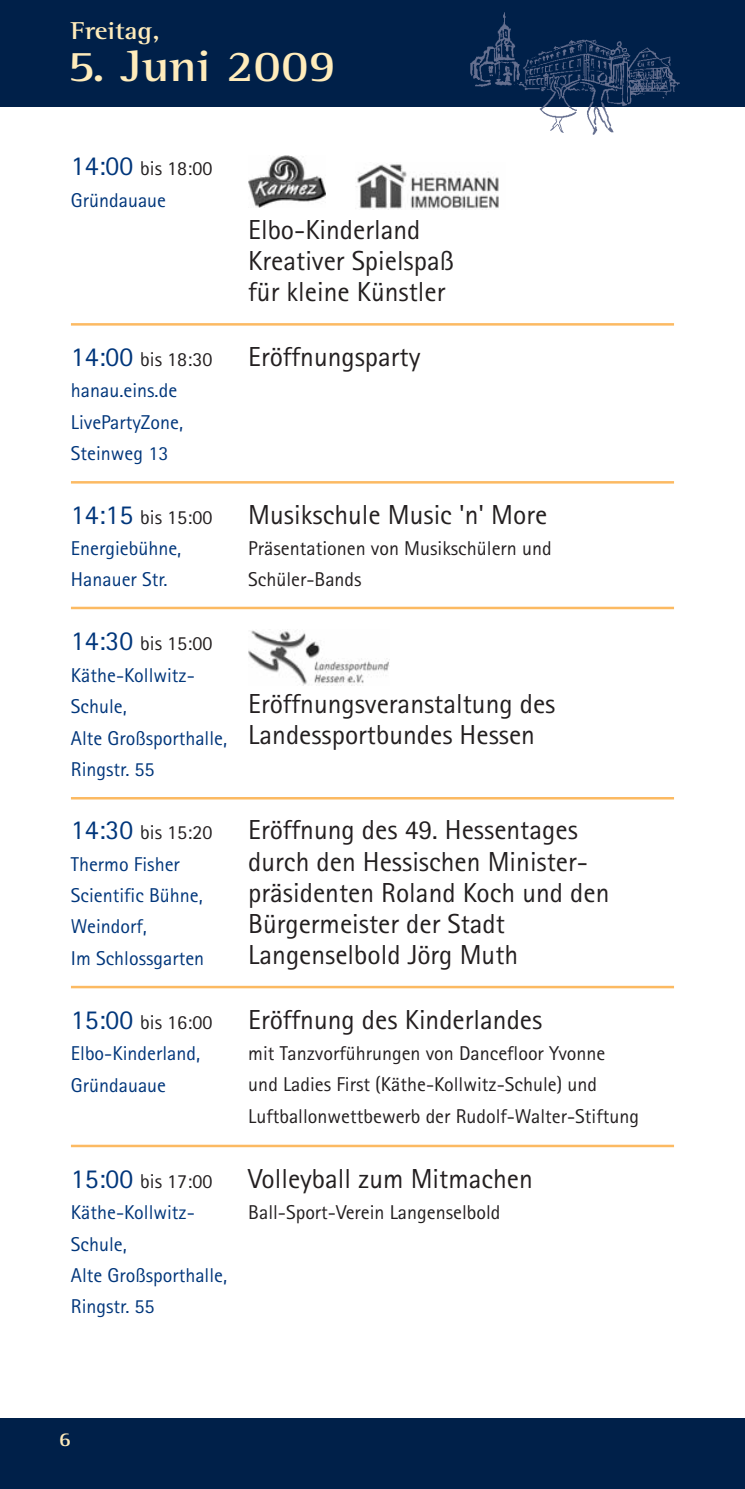
<style>
.page{position:relative;width:745px;height:1489px;background:#fff}
.page>*{position:absolute;margin:0;border:0;box-sizing:border-box;transform-origin:0 0}
.t1{font:700 45px "Rotis Semi Serif";color:#ffecbb;scale:1.1 1}
.t2{font:27.5px/31.2px "Rotis Sans Serif";color:#231f20}
.t3{font:700 25px "Rotis Semi Serif";color:#ffecbb;scale:1.1 1}
.t4{font:20px/31.2px "Rotis Sans Serif";color:#00367b}
.t5{font:20px/31.2px "Rotis Sans Serif";color:#231f20}
.t6{font:700 20px "Rotis Semi Serif";color:#ffecbb;scale:1.1 1}
.s1{font-size:27.5px}
.s2{color:#231f20}
</style>
<div class="page">
<div style="left:0;top:0;width:744px;height:106px;background:#002049"></div>
<div style="left:0;top:1417px;width:744px;height:71px;background:#002049"></div>
<img style="left:438px;top:12px;width:254px;height:123px">
<hr style="left:71px;top:323px;width:602px;height:2px;background:#fcba62">
<hr style="left:71px;top:481px;width:602px;height:2px;background:#fcba62">
<img style="left:248px;top:629px;width:141px;height:56px">
<hr style="left:71px;top:606px;width:602px;height:3px;background:#fcba62">
<hr style="left:71px;top:797px;width:602px;height:2px;background:#fcba62">
<hr style="left:71px;top:985px;width:602px;height:3px;background:#fcba62">
<hr style="left:71px;top:1144px;width:602px;height:3px;background:#fcba62">
<img style="left:248px;top:156px;width:77px;height:51px">
<img style="left:356px;top:164px;width:143px;height:46px">
<p class="t3" style="left:71px;top:21px;width:82px">Freitag,</p>
<h1 class="t1" style="left:67px;top:50px;width:245px">5. Juni 2009</h1>
<p class="t4" style="left:71px;top:155px;width:143px"><span class="s1">14:00</span> <span class="s2">bis 18:00<br></span>Gründauaue</p>
<h2 class="t2" style="left:248px;top:216px;width:207px">Elbo-Kinderland<br>Kreativer Spielspaß für kleine Künstler</h2>
<p class="t4" style="left:71px;top:345px;width:143px"><span class="s1">14:00</span> <span class="s2">bis 18:30 </span>hanau.eins.de<br>LivePartyZone,<br>Steinweg 13</p>
<h2 class="t2" style="left:248px;top:343px;width:173px">Eröffnungsparty</h2>
<p class="t4" style="left:71px;top:503px;width:143px"><span class="s1">14:15</span> <span class="s2">bis 15:00<br></span>Energiebühne,<br>Hanauer Str.</p>
<h2 class="t2" style="left:248px;top:501px;width:300px">Musikschule Music 'n' More</h2>
<p class="t5" style="left:248px;top:534px;width:304px">Präsentationen von Musikschülern und<br>Schüler-Bands</p>
<p class="t4" style="left:71px;top:630px;width:158px"><span class="s1">14:30</span> <span class="s2">bis 15:00<br></span>Käthe-Kollwitz-<br>Schule,<br>Alte Großsporthalle,<br>Ringstr. 55</p>
<h2 class="t2" style="left:248px;top:691px;width:308px">Eröffnungsveranstaltung des<br>Landessportbundes Hessen</h2>
<p class="t4" style="left:71px;top:818px;width:143px"><span class="s1">14:30</span> <span class="s2">bis 15:20<br></span>Thermo Fisher<br>Scientific Bühne,<br>Weindorf,<br>Im Schlossgarten</p>
<h2 class="t2" style="left:248px;top:817px;width:362px">Eröffnung des 49. Hessentages durch den Hessischen Minister&shy;präsidenten Roland Koch und den<br>Bürgermeister der Stadt<br>Langenselbold Jörg Muth</h2>
<p class="t4" style="left:71px;top:1008px;width:143px"><span class="s1">15:00</span> <span class="s2">bis 16:00<br></span>Elbo-Kinderland,<br>Gründauaue</p>
<h2 class="t2" style="left:248px;top:1006px;width:295px">Eröffnung des Kinderlandes</h2>
<p class="t5" style="left:248px;top:1039px;width:392px">mit Tanzvorführungen von Dancefloor Yvonne und Ladies First (Käthe-Kollwitz-Schule) und<br>Luftballonwettbewerb der Rudolf-Walter-Stiftung</p>
<p class="t4" style="left:71px;top:1167px;width:158px"><span class="s1">15:00</span> <span class="s2">bis 17:00<br></span>Käthe-Kollwitz-<br>Schule,<br>Alte Großsporthalle,<br>Ringstr. 55</p>
<h2 class="t2" style="left:248px;top:1165px;width:286px">Volleyball zum Mitmachen</h2>
<p class="t5" style="left:248px;top:1198px;width:253px">Ball-Sport-Verein Langenselbold</p>
<p class="t6" style="left:59px;top:1432px;width:13px">6</p>
</div>
